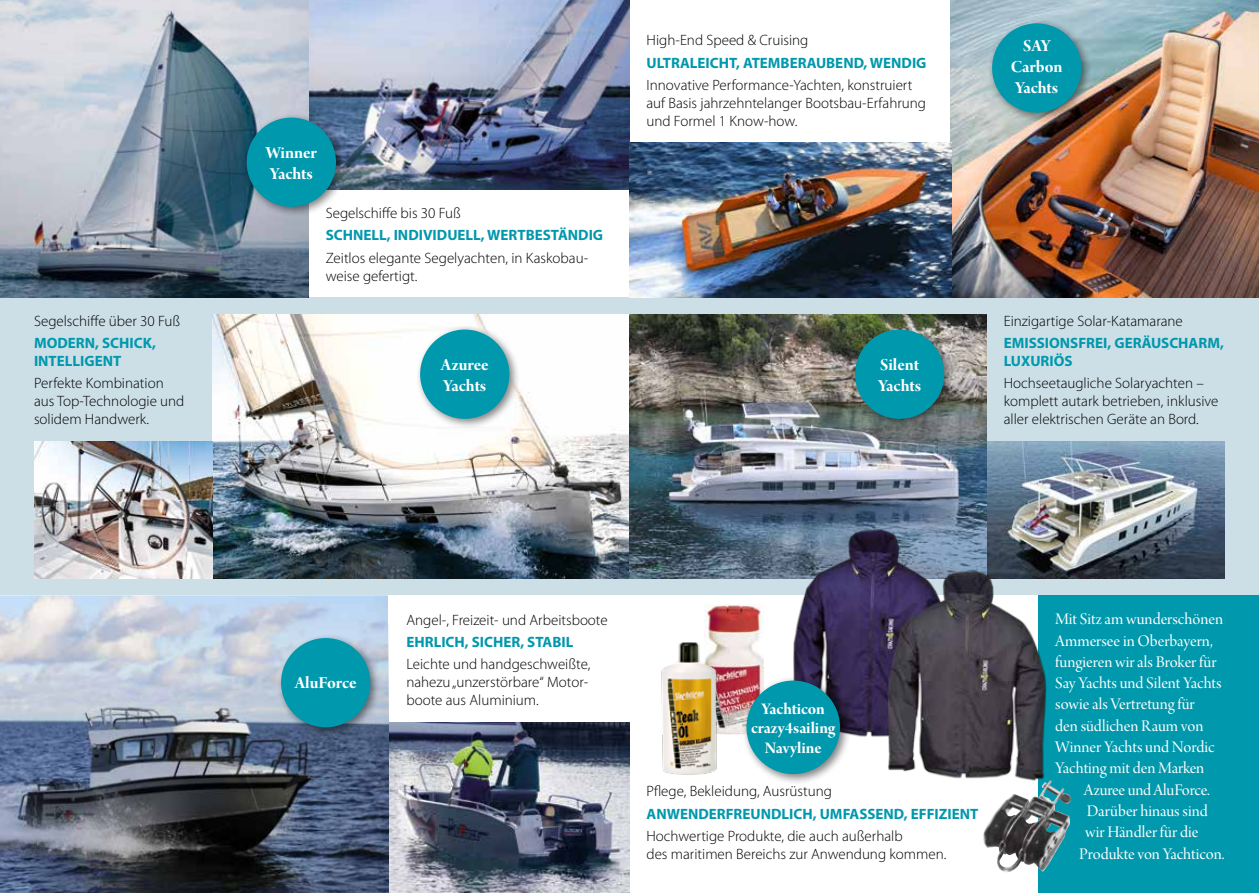
<style>
.page{position:relative;width:1259px;height:893px;background:#fff}
.page>*{position:absolute;margin:0;border:0;box-sizing:border-box;transform-origin:0 0}
.t1{font:18px/21px "Arno Pro Bold Display";letter-spacing:-.005em;color:#fff}
.t2{font:17.25px/21.3px "Arno Pro Display";color:#fff}
.t3{font:17.25px/19.5px "Arno Pro Bold Display";letter-spacing:-.005em;color:#fff;text-align:center}
.t4{font:300 15px/18px "Myriad Pro";color:#000}
.t5{font:700 15px/18px "Myriad Pro";color:#0098ad}
</style>
<div class="page">
<img style="left:705px;top:604px;width:59px;height:131px">
<div style="left:0;top:298px;width:1259px;height:297px;background:#ccdfe7"></div>
<div style="left:1038px;top:595px;width:221px;height:298px;background:#0098ad"></div>
<img style="left:309px;top:0;width:320px;height:190px">
<img style="left:0;top:0;width:309px;height:298px">
<img style="left:213px;top:315px;width:773px;height:263px">
<img style="left:34px;top:441px;width:179px;height:137px">
<img style="left:0;top:595px;width:389px;height:298px">
<img style="left:389px;top:722px;width:240px;height:171px">
<img style="left:950px;top:0;width:309px;height:298px">
<img style="left:629px;top:142px;width:322px;height:156px">
<img style="left:986px;top:441px;width:239px;height:137px">
<img style="left:791px;top:526px;width:257px;height:254px">
<div style="left:241px;top:112px;width:106px;height:106px;background:#000;opacity:.5"></div>
<div style="left:247px;top:118px;width:89px;height:89px;background:#0098ad;border-radius:50%"></div>
<div style="left:415px;top:324px;width:106px;height:106px;background:#000;opacity:.5"></div>
<div style="left:420px;top:330px;width:89px;height:89px;background:#0098ad;border-radius:50%"></div>
<div style="left:276px;top:633px;width:106px;height:106px;background:#000;opacity:.5"></div>
<div style="left:281px;top:638px;width:89px;height:89px;background:#0098ad;border-radius:50%"></div>
<div style="left:987px;top:18px;width:105px;height:106px;background:#000;opacity:.5"></div>
<div style="left:992px;top:23px;width:89px;height:90px;background:#0098ad;border-radius:50%"></div>
<div style="left:849px;top:324px;width:106px;height:106px;background:#000;opacity:.5"></div>
<div style="left:855px;top:330px;width:89px;height:89px;background:#0098ad;border-radius:50%"></div>
<div style="left:741px;top:675px;width:110px;height:110px;background:#000;opacity:.5"></div>
<div style="left:746px;top:681px;width:94px;height:93px;background:#0098ad;border-radius:50%"></div>
<img style="left:661px;top:638px;width:74px;height:137px">
<img style="left:983px;top:780px;width:88px;height:92px">
<p class="t4" style="left:34px;top:312px;width:148px">Segelschiffe über 30 Fuß</p>
<p class="t5" style="left:34px;top:334px;width:123px">MODERN, SCHICK,<br>INTELLIGENT</p>
<p class="t4" style="left:34px;top:375px;width:152px">Perfekte Kombination aus Top-Technologie und solidem Handwerk.</p>
<p class="t1" style="left:266px;top:143px;width:53px">Winner<br>Yachts</p>
<p class="t4" style="left:326px;top:204px;width:137px">Segelschiffe bis 30 Fuß</p>
<p class="t5" style="left:326px;top:226px;width:279px">SCHNELL, INDIVIDUELL, WERTBESTÄNDIG</p>
<p class="t4" style="left:326px;top:249px;width:264px">Zeitlos elegante Segelyachten, in Kaskobau&shy;weise gefertigt.</p>
<p class="t1" style="left:441px;top:355px;width:49px">Azuree<br>Yachts</p>
<p class="t4" style="left:646px;top:32px;width:163px">High-End Speed &amp; Cruising</p>
<p class="t5" style="left:646px;top:53px;width:281px">ULTRALEICHT, ATEMBERAUBEND, WENDIG</p>
<p class="t4" style="left:646px;top:76px;width:281px">Innovative Performance-Yachten, konstruiert auf Basis jahrzehntelanger Bootsbau-Erfahrung und Formel 1 Know-how.</p>
<p class="t1" style="left:878px;top:355px;width:45px">Silent<br>Yachts</p>
<p class="t1" style="left:1011px;top:36px;width:53px;text-align:center">SAY<br>Carbon<br>Yachts</p>
<p class="t4" style="left:1003px;top:312px;width:181px">Einzigartige Solar-Katamarane</p>
<p class="t5" style="left:1003px;top:334px;width:222px">EMISSIONSFREI, GERÄUSCHARM,<br>LUXURIÖS</p>
<p class="t4" style="left:1003px;top:375px;width:216px">Hochseetaugliche Solaryachten – komplett autark betrieben, inklusive aller elektrischen Geräte an Bord.</p>
<p class="t1" style="left:295px;top:673px;width:63px">AluForce</p>
<p class="t4" style="left:406px;top:611px;width:203px">Angel-, Freizeit- und Arbeitsboote</p>
<p class="t5" style="left:406px;top:632px;width:168px">EHRLICH, SICHER, STABIL</p>
<p class="t4" style="left:406px;top:655px;width:185px">Leichte und handgeschweißte, nahezu „unzerstörbare“ Motor&shy;boote aus Aluminium.</p>
<p class="t3" style="left:751px;top:700px;width:86px">Yachticon crazy4sailing<br>Navyline</p>
<p class="t4" style="left:646px;top:783px;width:187px">Pflege, Bekleidung, Ausrüstung</p>
<p class="t5" style="left:646px;top:804px;width:333px">ANWENDERFREUNDLICH, UMFASSEND, EFFIZIENT</p>
<p class="t4" style="left:646px;top:827px;width:301px">Hochwertige Produkte, die auch außerhalb<br>des maritimen Bereichs zur Anwendung kommen.</p>
<p class="t2" style="left:1055px;top:610px;width:169px">Mit Sitz am wunderschönen<br>Ammersee in Oberbayern, fungieren wir als Broker für<br>Say Yachts und Silent Yachts sowie als Vertretung für<br>den südlichen Raum von<br>Winner Yachts und Nordic<br>Yachting mit den Marken</p>
<p class="t2" style="left:1083px;top:780px;width:128px">Azuree und AluForce.</p>
<p class="t2" style="left:1086px;top:801px;width:122px">Darüber hinaus sind</p>
<p class="t2" style="left:1085px;top:823px;width:115px">wir Händler für die</p>
<p class="t2" style="left:1079px;top:844px;width:147px">Produkte von Yachticon.</p>
</div>
